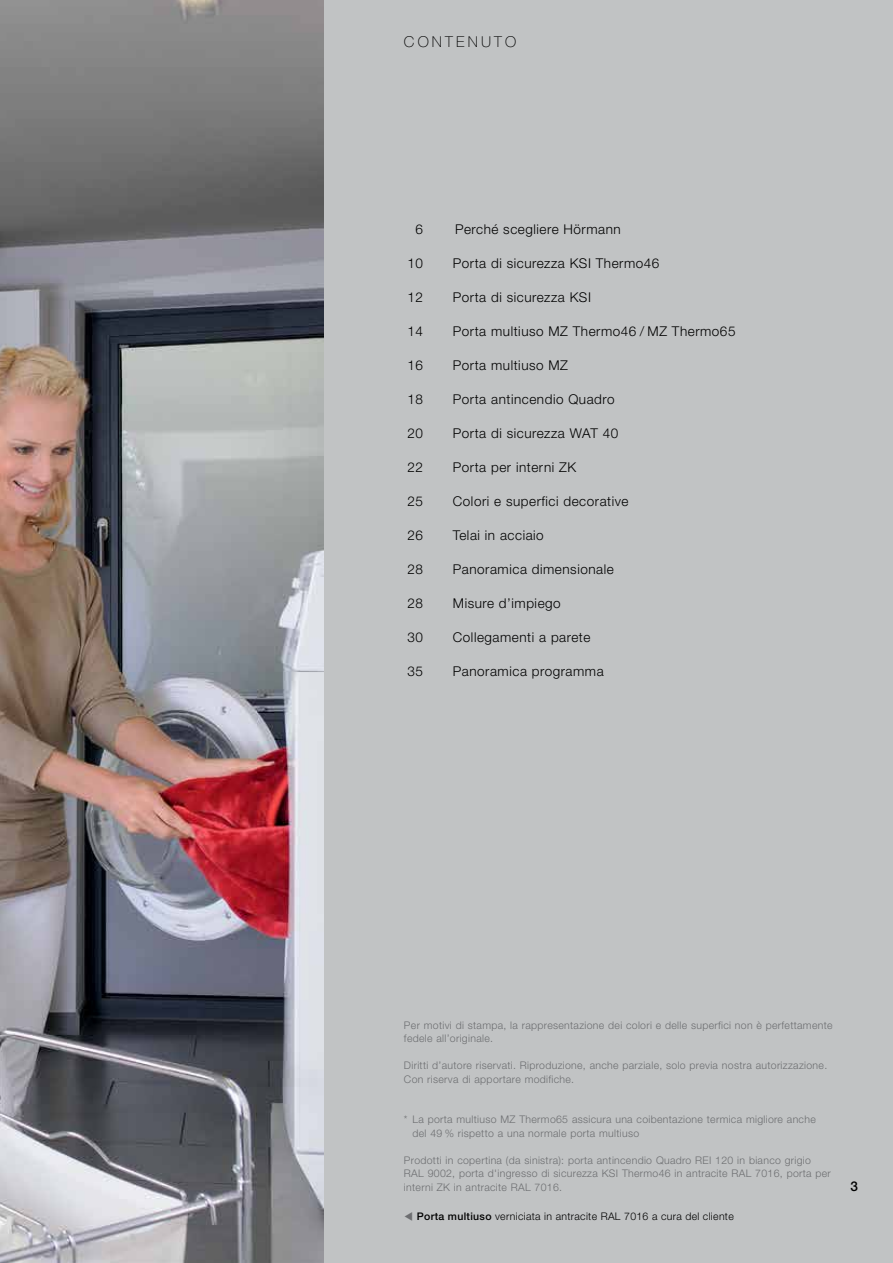
<style>
.page{position:relative;width:893px;height:1263px;background:#c1c3c4}
.page>*{position:absolute;margin:0;border:0;box-sizing:border-box;transform-origin:0 0}
.t1{font:100 15px "Hoermann Helvetica Neue";letter-spacing:.21em;color:#000}
.t2{font:300 13.5px "Hoermann Helvetica Neue";letter-spacing:.04em;color:#000}
.t3{font:500 13.5px "Hoermann Helvetica Neue";color:#000}
.t4{font:300 10.5px/13.5px "Hoermann Helvetica Neue";letter-spacing:.03em;color:#6d6e71}
.t5{font:300 10.5px "Hoermann Helvetica Neue";letter-spacing:.03em;color:#000}
.s1{color:#6d6e71}
.s2{font-weight:500}
</style>
<div class="page">
<img style="left:0;top:0;width:323px;height:1263px">
<h1 class="t1" style="left:404px;top:31px;width:114px">CONTENUTO</h1>
<p class="t2" style="left:416px;top:220px;width:9px">6</p>
<p class="t2" style="left:455px;top:220px;width:167px">Perché scegliere Hörmann</p>
<p class="t2" style="left:408px;top:254px;width:17px">10</p>
<p class="t2" style="left:453px;top:254px;width:208px">Porta di sicurezza KSI Thermo46</p>
<p class="t2" style="left:408px;top:288px;width:17px">12</p>
<p class="t2" style="left:453px;top:288px;width:140px">Porta di sicurezza KSI</p>
<p class="t2" style="left:408px;top:322px;width:17px">14</p>
<p class="t2" style="left:453px;top:322px;width:284px">Porta multiuso MZ Thermo46 / MZ Thermo65</p>
<p class="t2" style="left:408px;top:356px;width:17px">16</p>
<p class="t2" style="left:453px;top:356px;width:117px">Porta multiuso MZ</p>
<p class="t2" style="left:408px;top:390px;width:17px">18</p>
<p class="t2" style="left:453px;top:390px;width:163px">Porta antincendio Quadro</p>
<p class="t2" style="left:408px;top:424px;width:17px">20</p>
<p class="t2" style="left:453px;top:424px;width:167px">Porta di sicurezza WAT 40</p>
<p class="t2" style="left:408px;top:458px;width:17px">22</p>
<p class="t2" style="left:453px;top:458px;width:125px">Porta per interni ZK</p>
<p class="t2" style="left:408px;top:492px;width:17px">25</p>
<p class="t2" style="left:453px;top:492px;width:177px">Colori e superfici decorative</p>
<p class="t2" style="left:408px;top:526px;width:17px">26</p>
<p class="t2" style="left:453px;top:526px;width:92px">Telai in acciaio</p>
<p class="t2" style="left:408px;top:560px;width:17px">28</p>
<p class="t2" style="left:453px;top:560px;width:162px">Panoramica dimensionale</p>
<p class="t2" style="left:408px;top:594px;width:17px">28</p>
<p class="t2" style="left:453px;top:594px;width:109px">Misure d’impiego</p>
<p class="t2" style="left:408px;top:628px;width:17px">30</p>
<p class="t2" style="left:453px;top:628px;width:139px">Collegamenti a parete</p>
<p class="t2" style="left:408px;top:662px;width:17px">35</p>
<p class="t2" style="left:453px;top:662px;width:152px">Panoramica programma</p>
<p class="t4" style="left:404px;top:1017px;width:430px">Per motivi di stampa, la rappresentazione dei colori e delle superfici non è perfettamente fedele all’originale.</p>
<p class="t4" style="left:404px;top:1058px;width:425px">Diritti d’autore riservati. Riproduzione, anche parziale, solo previa nostra autorizzazione.<br>Con riserva di apportare modifiche.</p>
<p class="t4" style="left:412px;top:1112px;width:405px;text-indent:-9px">* La porta multiuso MZ Thermo65 assicura una coibentazione termica migliore anche del 49 % rispetto a una normale porta multiuso</p>
<p class="t4" style="left:404px;top:1152px;width:428px">Prodotti in copertina (da sinistra): porta antincendio Quadro REI 120 in bianco grigio<br>RAL 9002, porta d'ingresso di sicurezza KSI Thermo46 in antracite RAL 7016, porta per interni ZK in antracite RAL 7016.</p>
<p class="t5" style="left:404px;top:1209px;width:331px"><span class="s1">◀</span> <span class="s2">Porta multiuso</span> verniciata in antracite RAL 7016 a cura del cliente</p>
<p class="t3" style="left:850px;top:1176px;width:9px">3</p>
</div>
